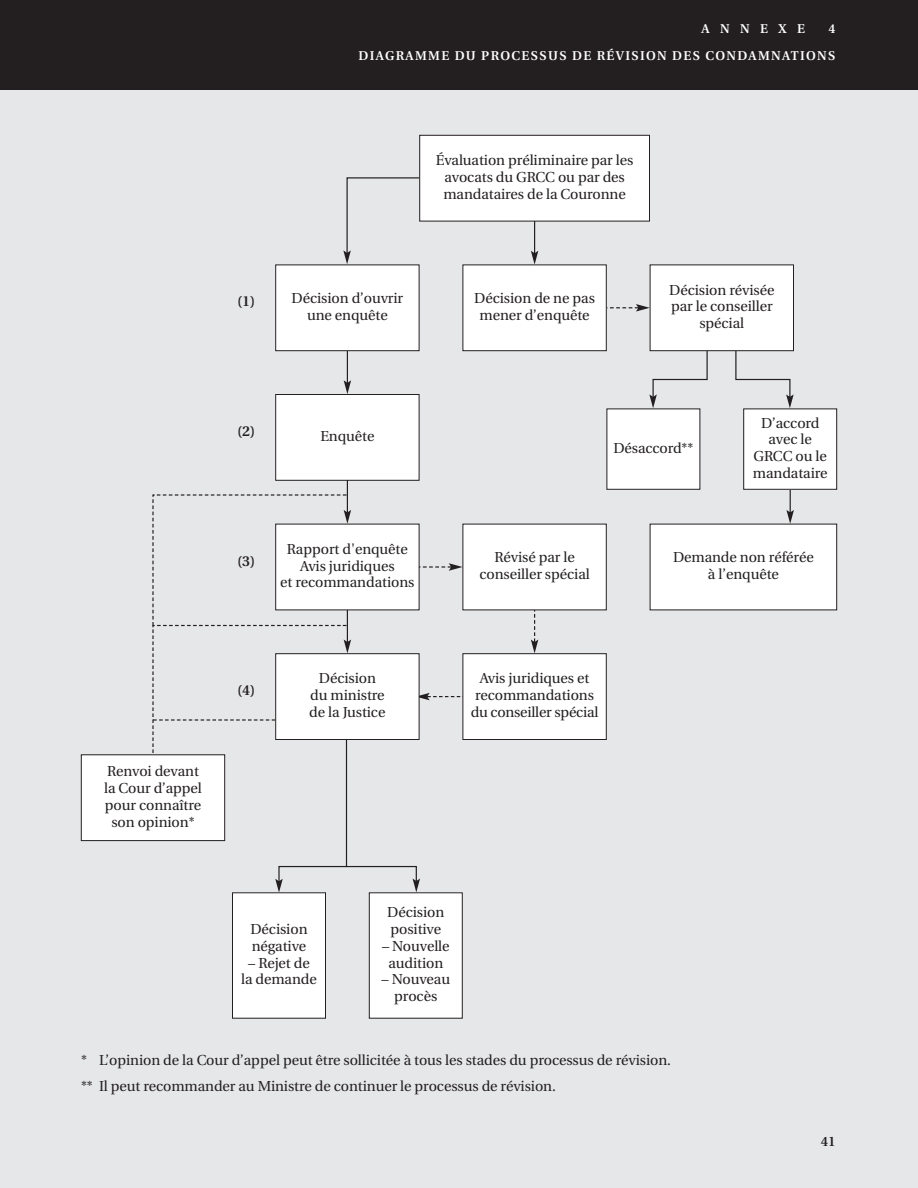
<style>
.page{position:relative;width:918px;height:1188px;background:#e6e7e9}
.page>*{position:absolute;margin:0;border:0;box-sizing:border-box;transform-origin:0 0}
.t1{font:14.4px/16.8px "Utopia";letter-spacing:-.005em;color:#231f20;text-align:center}
.t2{font:600 14.4px "Utopia";color:#231f20}
.t3{font:600 13.5px "Utopia";color:#231f20}
.t4{font:600 12.75px/27px "Utopia";letter-spacing:.105em;color:#fff;text-align:right}
</style>
<div class="page">
<hr style="left:790px;top:455px;width:1px;height:58px;background:#231f20">
<svg style="left:786px;top:510px;width:8px;height:14px"></svg>
<svg style="left:649px;top:332px;width:59px;height:76px"></svg>
<svg style="left:735px;top:351px;width:59px;height:57px"></svg>
<svg style="left:607px;top:304px;width:43px;height:8px"></svg>
<svg style="left:531px;top:610px;width:7px;height:43px"></svg>
<hr style="left:347px;top:335px;width:1px;height:48px;background:#231f20">
<svg style="left:344px;top:380px;width:7px;height:14px"></svg>
<hr style="left:347px;top:464px;width:1px;height:49px;background:#231f20">
<hr style="left:534px;top:205px;width:1px;height:48px;background:#231f20">
<svg style="left:531px;top:251px;width:7px;height:14px"></svg>
<div style="left:0;top:0;width:918px;height:90px;background:#231f20"></div>
<svg style="left:343px;top:177px;width:77px;height:87px"></svg>
<div style="left:276px;top:265px;width:143px;height:86px;background:#fff"></div>
<div style="left:275px;top:265px;width:144px;height:86px;border:1px solid #231f20"></div>
<div style="left:420px;top:135px;width:230px;height:86px;background:#fff"></div>
<div style="left:419px;top:135px;width:231px;height:86px;border:1px solid #231f20"></div>
<div style="left:463px;top:265px;width:143px;height:86px;background:#fff"></div>
<div style="left:463px;top:265px;width:144px;height:86px;border:1px solid #231f20"></div>
<div style="left:650px;top:265px;width:144px;height:86px;background:#fff"></div>
<div style="left:650px;top:265px;width:144px;height:86px;border:1px solid #231f20"></div>
<div style="left:276px;top:394px;width:143px;height:86px;background:#fff"></div>
<div style="left:275px;top:394px;width:144px;height:87px;border:1px solid #231f20"></div>
<div style="left:607px;top:409px;width:93px;height:80px;background:#fff"></div>
<div style="left:744px;top:409px;width:93px;height:80px;background:#fff"></div>
<div style="left:743px;top:409px;width:94px;height:81px;border:1px solid #231f20"></div>
<div style="left:650px;top:524px;width:187px;height:86px;background:#fff"></div>
<div style="left:463px;top:524px;width:143px;height:86px;background:#fff"></div>
<div style="left:463px;top:654px;width:143px;height:86px;background:#fff"></div>
<div style="left:463px;top:653px;width:144px;height:87px;border:1px solid #231f20"></div>
<div style="left:232px;top:893px;width:94px;height:125px;background:#fff"></div>
<div style="left:232px;top:892px;width:94px;height:126px;border:1px solid #231f20"></div>
<div style="left:369px;top:893px;width:93px;height:125px;background:#fff"></div>
<div style="left:369px;top:892px;width:94px;height:126px;border:1px solid #231f20"></div>
<svg style="left:152px;top:494px;width:326px;height:399px"></svg>
<div style="left:81px;top:755px;width:144px;height:86px;background:#fff"></div>
<div style="left:81px;top:755px;width:144px;height:86px;border:1px solid #231f20"></div>
<p class="t4" style="left:701px;top:17px;width:105px">ANNEXE</p>
<p class="t4" style="left:359px;top:17px;width:478px">4<br>DIAGRAMME DU PROCESSUS DE RÉVISION DES CONDAMNATIONS</p>
<p class="t1" style="left:104px;top:764px;width:99px">Renvoi devant la Cour d’appel pour connaître son opinion*</p>
<p class="t1" style="left:436px;top:153px;width:199px">Évaluation préliminaire par les avocats du GRCC ou par des mandataires de la Couronne</p>
<p class="t2" style="left:237px;top:296px;width:20px">(1)</p>
<p class="t1" style="left:292px;top:291px;width:113px">Décision d’ouvrir une enquête</p>
<p class="t1" style="left:474px;top:291px;width:122px">Décision de ne pas mener d’enquête</p>
<p class="t1" style="left:669px;top:283px;width:107px">Décision révisée par le conseiller spécial</p>
<p class="t2" style="left:237px;top:425px;width:20px">(2)</p>
<p class="t1" style="left:320px;top:429px;width:56px">Enquête</p>
<p class="t1" style="left:613px;top:441px;width:82px">Désaccord**</p>
<p class="t1" style="left:753px;top:416px;width:76px">D’accord avec le<br>GRCC ou le mandataire</p>
<p class="t2" style="left:237px;top:555px;width:20px">(3)</p>
<p class="t1" style="left:280px;top:542px;width:136px">Rapport d'enquête<br>Avis juridiques<br>et recommandations</p>
<p class="t1" style="left:479px;top:550px;width:112px">Révisé par le conseiller spécial</p>
<p class="t1" style="left:673px;top:550px;width:142px">Demande non référée à l’enquête</p>
<p class="t2" style="left:237px;top:685px;width:20px">(4)</p>
<p class="t1" style="left:309px;top:671px;width:78px">Décision du ministre de la Justice</p>
<p class="t1" style="left:471px;top:671px;width:129px">Avis juridiques et recommandations du conseiller spécial</p>
<p class="t1" style="left:250px;top:922px;width:59px;text-align:left">Décision négative</p>
<p class="t1" style="left:241px;top:956px;width:77px">– Rejet de la demande</p>
<p class="t1" style="left:387px;top:905px;width:59px;text-align:left">Décision positive</p>
<p class="t1" style="left:382px;top:939px;width:69px">– Nouvelle audition</p>
<p class="t1" style="left:382px;top:972px;width:70px">– Nouveau procès</p>
<p class="t1" style="left:81px;top:1048px;width:592px;line-height:25.8px;text-align:left">* L’opinion de la Cour d’appel peut être sollicitée à tous les stades du processus de révision. ** Il peut recommander au Ministre de continuer le processus de révision.</p>
<p class="t3" style="left:821px;top:1135px;width:16px">41</p>
</div>
